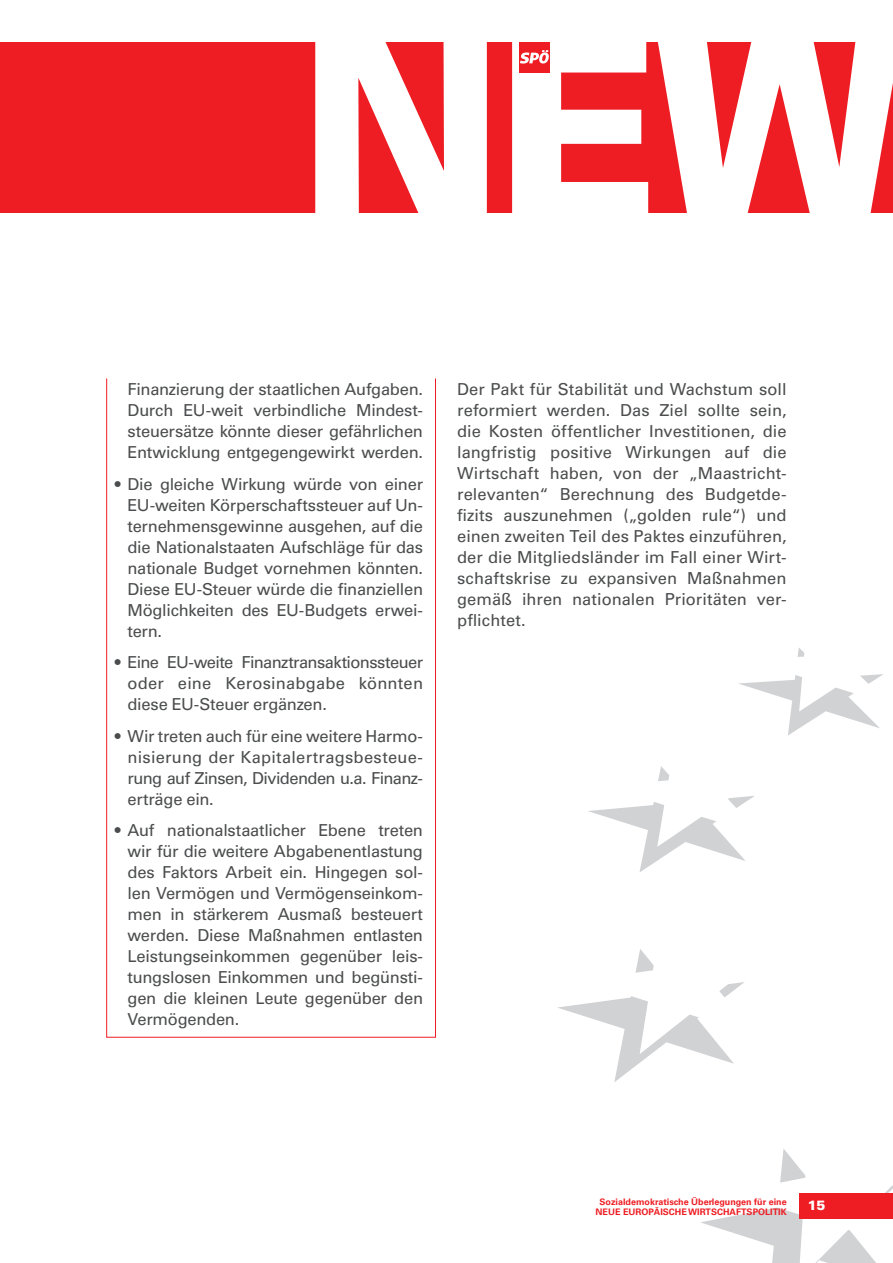
<style>
.page{position:relative;width:893px;height:1263px;background:#fff}
.page>*{position:absolute;margin:0;border:0;box-sizing:border-box;transform-origin:0 0}
.t1{font:900 247.5px "Univers LT";color:#fff}
.t2{font:16.5px/21px "Univers LT";letter-spacing:-.015em;color:#4b4c4d;text-align:justify}
.t3{font:900 13.5px "Univers LT";color:#fff}
.t4{font:700 9px/10.8px "Univers LT";color:#ee1d23;text-align:center}
</style>
<div class="page">
<svg style="left:738px;top:648px;width:145px;height:87px"></svg>
<svg style="left:588px;top:766px;width:166px;height:106px"></svg>
<svg style="left:558px;top:949px;width:186px;height:133px"></svg>
<svg style="left:701px;top:1149px;width:192px;height:114px"></svg>
<div style="left:799px;top:1193px;width:94px;height:26px;background:#ee1d23"></div>
<div style="left:0;top:43px;width:893px;height:170px;background:#ee1d23"></div>
<svg style="left:520px;top:50px;width:29px;height:14px"></svg>
<h1 class="t1" style="left:299px;top:-27px;width:197px">NEW</h1>
<p class="t2" style="left:128px;top:379px;width:297px">Finanzierung der staatlichen Aufgaben.<br>Durch EU-weit verbindliche Mindest&shy;steuersätze könnte dieser gefährlichen Entwicklung entgegengewirkt werden.</p>
<p class="t2" style="left:128px;top:473px;width:297px;text-indent:-13px">• Die gleiche Wirkung würde von einer EU-weiten Körperschaftssteuer auf Un&shy;ternehmensgewinne ausgehen, auf die die Nationalstaaten Aufschläge für das nationale Budget vornehmen könnten.<br>Diese EU-Steuer würde die finanziellen Möglichkeiten des EU-Budgets erwei&shy;tern.</p>
<p class="t2" style="left:128px;top:652px;width:297px;text-indent:-13px">• Eine EU-weite Finanztransaktionssteuer oder eine Kerosinabgabe könnten diese EU-Steuer ergänzen.</p>
<p class="t2" style="left:128px;top:725px;width:297px;text-indent:-13px">• Wir treten auch für eine weitere Harmo&shy;nisierung der Kapitalertragsbesteue&shy;rung auf Zinsen, Dividenden u.a. Finanz&shy;erträge ein.</p>
<p class="t2" style="left:128px;top:820px;width:297px;text-indent:-13px">• Auf nationalstaatlicher Ebene treten wir für die weitere Abgabenentlastung des Faktors Arbeit ein. Hingegen sol&shy;len Vermögen und Vermögenseinkom&shy;men in stärkerem Ausmaß besteuert werden. Diese Maßnahmen entlasten Leistungseinkommen gegenüber leis&shy;tungslosen Einkommen und begünsti&shy;gen die kleinen Leute gegenüber den Vermögenden.</p>
<p class="t2" style="left:457px;top:379px;width:331px">Der Pakt für Stabilität und Wachstum soll reformiert werden. Das Ziel sollte sein, die Kosten öffentlicher Investitionen, die langfristig positive Wirkungen auf die Wirtschaft haben, von der „Maastricht&shy;relevanten“ Berechnung des Budgetde&shy;fizits auszunehmen („golden rule“) und einen zweiten Teil des Paktes einzuführen, der die Mitgliedsländer im Fall einer Wirt&shy;schaftskrise zu expansiven Maßnahmen gemäß ihren nationalen Prioritäten ver&shy;pflichtet.</p>
<p class="t4" style="left:595px;top:1196px;width:193px">Sozialdemokratische Überlegungen für eine<br>Neue Europäische Wirtschaftspolitik</p>
<p class="t3" style="left:808px;top:1197px;width:18px">15</p>
</div>
